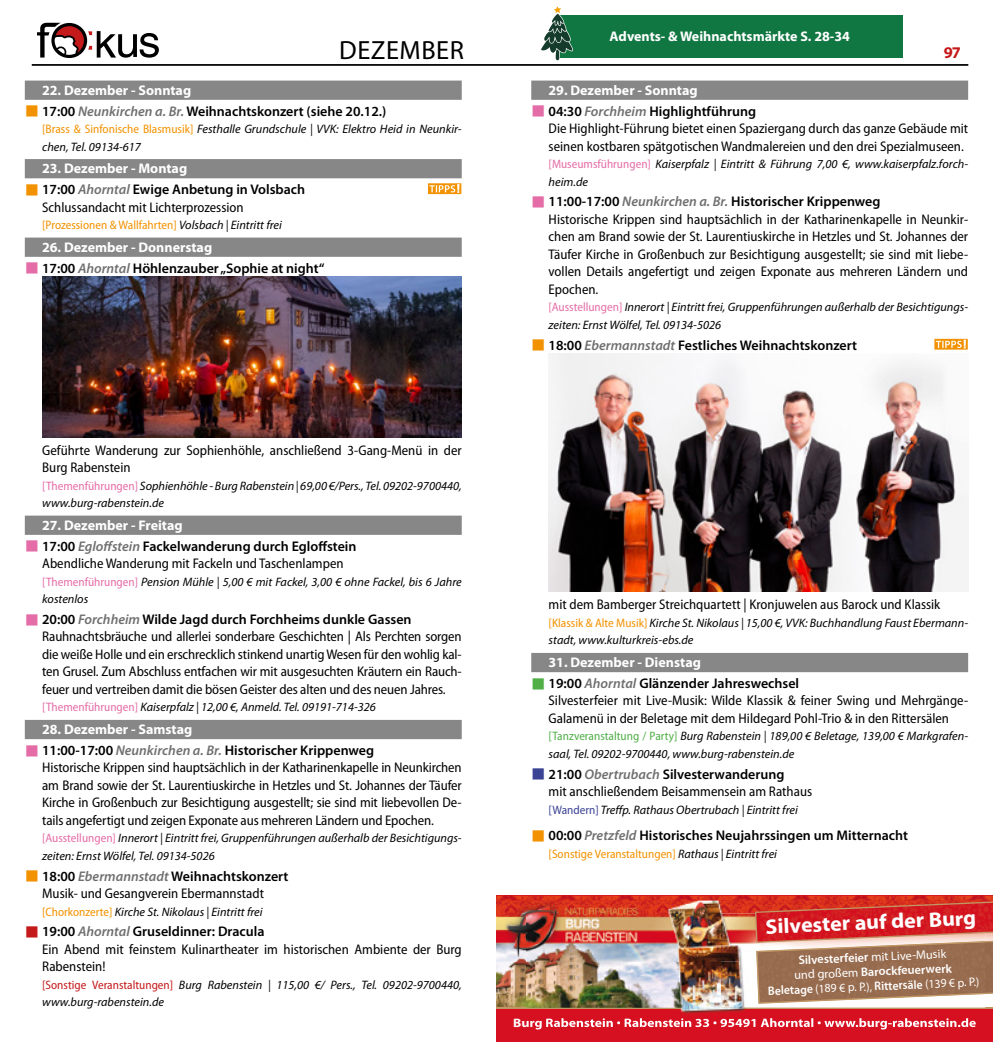
<style>
.page{position:relative;width:993px;height:1042px;background:#fff}
.page>*{position:absolute;margin:0;border:0;box-sizing:border-box;transform-origin:0 0}
.t1{font:26.43px "Myriad Pro";letter-spacing:.02em;color:#000}
.t2{font:700 21px "Myriad Pro";color:#fff;scale:1.05 1}
.t3{font:700 16.45px "Myriad Pro";color:#c51a1b}
.t4{font:semi-condensed 14px/17.5px "Myriad Pro";color:#000}
.t5{font:600 14px "Myriad Pro";color:#000}
.t6{font:700 14px "Myriad Pro";color:#fff}
.t7{font:italic 12.25px/17.5px "Myriad Pro";color:#000}
.t8{font:semi-condensed 12.25px "Myriad Pro";color:#f39200}
.t9{font:600 12.25px/14.5px "Myriad Pro";color:#fff;text-align:center}
.s1{color:#f39200}
.s2{font-style:italic;color:#706f6f}
.s3{font-style:normal;font-stretch:semi-condensed;color:#f39200}
.s4{font-weight:600;font-stretch:normal}
.s5{font-weight:600;font-style:italic;font-stretch:normal;color:#706f6f}
.s6{font-style:italic;font-stretch:normal;color:#000}
.s7{color:#e56da7}
.s8{font-style:normal;font-stretch:semi-condensed;color:#e56da7}
.s9{color:#c51a1b}
.s10{font-style:normal;font-stretch:semi-condensed;color:#c51a1b}
.s11{color:#50af47}
.s12{font-style:normal;font-stretch:semi-condensed;color:#50af47}
.s13{color:#3b4395}
.s14{font-style:normal;font-stretch:semi-condensed;color:#3b4395}
.s15{font-weight:400}
</style>
<div class="page">
<hr style="left:32px;top:64px;width:935px;height:2px;background:#000">
<svg style="left:37px;top:23px;width:122px;height:35px"></svg>
<div style="left:51px;top:23px;width:36px;height:35px;border:3px solid #000;border-radius:50%"></div>
<div style="left:25px;top:81px;width:436px;height:19px;background:#878787"></div>
<div style="left:25px;top:159px;width:436px;height:19px;background:#878787"></div>
<div style="left:25px;top:238px;width:436px;height:19px;background:#878787"></div>
<div style="left:25px;top:515px;width:436px;height:20px;background:#878787"></div>
<div style="left:25px;top:720px;width:436px;height:19px;background:#878787"></div>
<img style="left:42px;top:277px;width:419px;height:160px">
<svg style="left:428px;top:183px;width:33px;height:11px"></svg>
<div style="left:531px;top:81px;width:436px;height:19px;background:#878787"></div>
<div style="left:531px;top:653px;width:436px;height:19px;background:#878787"></div>
<img style="left:548px;top:354px;width:419px;height:238px">
<svg style="left:934px;top:339px;width:33px;height:11px"></svg>
<div style="left:556px;top:15px;width:346px;height:43px;background:#117742"></div>
<svg style="left:541px;top:6px;width:32px;height:55px"></svg>
<img style="left:496px;top:917px;width:30px;height:91px">
<img style="left:497px;top:895px;width:495px;height:5px">
<div style="left:496px;top:1008px;width:496px;height:34px;background:#d61020"></div>
<hr style="left:496px;top:1008px;width:496px;height:1px;background:#c09665">
<img style="left:496px;top:917px;width:1px;height:44px">
<svg style="left:496px;top:895px;width:1px;height:35px"></svg>
<img style="left:496px;top:900px;width:30px;height:17px">
<img style="left:526px;top:961px;width:458px;height:69px">
<img style="left:526px;top:1018px;width:87px;height:11px">
<img style="left:620px;top:1018px;width:89px;height:9px">
<img style="left:717px;top:1018px;width:96px;height:9px">
<img style="left:821px;top:1018px;width:154px;height:11px">
<img style="left:526px;top:1008px;width:458px;height:1px">
<img style="left:526px;top:917px;width:194px;height:44px">
<img style="left:526px;top:900px;width:228px;height:17px">
<img style="left:720px;top:913px;width:34px;height:48px">
<svg style="left:754px;top:899px;width:238px;height:105px;background:#bb6454"></svg>
<p class="t6" style="left:609px;top:29px;width:242px">Advents- &amp; Weihnachtsmärkte S. 28-34</p>
<h1 class="t1" style="left:339px;top:34px;width:126px">DEZEMBER</h1>
<p class="t3" style="left:943px;top:44px;width:19px">97</p>
<p class="t6" style="left:42px;top:82px;width:151px">22. Dezember - Sonntag</p>
<p class="t5" style="left:25px;top:103px;width:363px"><span class="s1">■</span> 17:00 <span class="s2">Neunkirchen a. Br.</span> Weihnachtskonzert (siehe 20.12.)</p>
<p class="t7" style="left:42px;top:120px;width:421px"><span class="s3">[Brass &amp; Sinfonische Blasmusik]</span> Festhalle Grundschule | VVK: Elektro Heid in Neunkir&shy;chen, Tel. 09134-617</p>
<p class="t6" style="left:42px;top:161px;width:147px">23. Dezember - Montag</p>
<p class="t4" style="left:42px;top:181px;width:264px;text-indent:-17px"><span class="s1">■</span> <span class="s4">17:00</span> <span class="s5">Ahorntal</span> <span class="s4">Ewige Anbetung in Volsbach<br></span>Schlussandacht mit Lichterprozession</p>
<p class="t8" style="left:42px;top:218px;width:241px">[Prozessionen &amp; Wallfahrten] <span class="s6">Volsbach | Eintritt frei</span></p>
<p class="t6" style="left:42px;top:239px;width:172px">26. Dezember - Donnerstag</p>
<p class="t5" style="left:25px;top:260px;width:301px"><span class="s7">■</span> 17:00 <span class="s2">Ahorntal</span> Höhlenzauber „Sophie at night“</p>
<p class="t4" style="left:42px;top:441px;width:421px">Geführte Wanderung zur Sophienhöhle, anschließend 3-Gang-Menü in der<br>Burg Rabenstein</p>
<p class="t7" style="left:42px;top:476px;width:421px"><span class="s8">[Themenführungen]</span> Sophienhöhle - Burg Rabenstein | 69,00 €/Pers., Tel. 09202-9700440, www.burg-rabenstein.de</p>
<p class="t6" style="left:42px;top:517px;width:142px">27. Dezember - Freitag</p>
<p class="t4" style="left:25px;top:537px;width:333px;text-align:center"><span class="s7">■</span> <span class="s4">17:00</span> <span class="s5">Egloffstein</span> <span class="s4">Fackelwanderung durch Egloffstein<br></span>Abendliche Wanderung mit Fackeln und Taschenlampen</p>
<p class="t7" style="left:42px;top:572px;width:421px"><span class="s8">[Themenführungen]</span> Pension Mühle | 5,00 € mit Fackel, 3,00 € ohne Fackel, bis 6 Jahre kostenlos</p>
<p class="t4" style="left:42px;top:611px;width:421px;text-indent:-17px"><span class="s7">■</span> <span class="s4">20:00</span> <span class="s5">Forchheim</span> <span class="s4">Wilde Jagd durch Forchheims dunkle Gassen </span>Rauhnachtsbräuche und allerlei sonderbare Geschichten | Als Perchten sorgen die weiße Holle und ein erschrecklich stinkend unartig Wesen für den wohlig kal&shy;ten Grusel. Zum Abschluss entfachen wir mit ausgesuchten Kräutern ein Rauch&shy;feuer und vertreiben damit die bösen Geister des alten und des neuen Jahres.</p>
<p class="t7" style="left:42px;top:698px;width:335px"><span class="s8">[Themenführungen]</span> Kaiserpfalz | 12,00 €, Anmeld. Tel. 09191-714-326</p>
<p class="t6" style="left:42px;top:721px;width:152px">28. Dezember - Samstag</p>
<p class="t4" style="left:42px;top:742px;width:421px;text-indent:-17px"><span class="s7">■</span> <span class="s4">11:00-17:00</span> <span class="s5">Neunkirchen a. Br.</span> <span class="s4">Historischer Krippenweg<br></span>Historische Krippen sind hauptsächlich in der Katharinenkapelle in Neunkirchen am Brand sowie der St. Laurentiuskirche in Hetzles und St. Johannes der Täufer Kirche in Großenbuch zur Besichtigung ausgestellt; sie sind mit liebevollen De&shy;tails angefertigt und zeigen Exponate aus mehreren Ländern und Epochen.</p>
<p class="t7" style="left:42px;top:829px;width:421px"><span class="s8">[Ausstellungen]</span> Innerort | Eintritt frei, Gruppenführungen außerhalb der Besichtigungs&shy;zeiten: Ernst Wölfel, Tel. 09134-5026</p>
<p class="t4" style="left:25px;top:867px;width:265px;text-align:center"><span class="s1">■</span> <span class="s4">18:00</span> <span class="s5">Ebermannstadt</span> <span class="s4">Weihnachtskonzert<br></span>Musik- und Gesangverein Ebermannstadt</p>
<p class="t7" style="left:42px;top:902px;width:222px"><span class="s3">[Chorkonzerte]</span> Kirche St. Nikolaus | Eintritt frei</p>
<p class="t4" style="left:42px;top:923px;width:421px;text-indent:-17px"><span class="s9">■</span> <span class="s4">19:00</span> <span class="s5">Ahorntal</span> <span class="s4">Gruseldinner: Dracula<br></span>Ein Abend mit feinstem Kulinartheater im historischen Ambiente der Burg<br>Rabenstein!</p>
<p class="t7" style="left:42px;top:976px;width:421px"><span class="s10">[Sonstige Veranstaltungen]</span> Burg Rabenstein | 115,00 €/ Pers., Tel. 09202-9700440, www.burg-rabenstein.de</p>
<p class="t6" style="left:548px;top:82px;width:151px">29. Dezember - Sonntag</p>
<p class="t4" style="left:548px;top:102px;width:421px;text-indent:-17px"><span class="s7">■</span> <span class="s4">04:30</span> <span class="s5">Forchheim</span> <span class="s4">Highlightführung<br></span>Die Highlight-Führung bietet einen Spaziergang durch das ganze Gebäude mit seinen kostbaren spätgotischen Wandmalereien und den drei Spezialmuseen.</p>
<p class="t7" style="left:548px;top:155px;width:421px"><span class="s8">[Museumsführungen]</span> Kaiserpfalz | Eintritt &amp; Führung 7,00 €, www.kaiserpfalz.forch&shy;heim.de</p>
<p class="t4" style="left:548px;top:193px;width:421px;text-indent:-17px"><span class="s7">■</span> <span class="s4">11:00-17:00</span> <span class="s5">Neunkirchen a. Br.</span> <span class="s4">Historischer Krippenweg<br></span>Historische Krippen sind hauptsächlich in der Katharinenkapelle in Neunkir&shy;chen am Brand sowie der St. Laurentiuskirche in Hetzles und St. Johannes der Täufer Kirche in Großenbuch zur Besichtigung ausgestellt; sie sind mit liebe&shy;vollen Details angefertigt und zeigen Exponate aus mehreren Ländern und Epochen.</p>
<p class="t7" style="left:548px;top:298px;width:421px"><span class="s8">[Ausstellungen]</span> Innerort | Eintritt frei, Gruppenführungen außerhalb der Besichtigungs&shy;zeiten: Ernst Wölfel, Tel. 09134-5026</p>
<p class="t5" style="left:531px;top:337px;width:327px"><span class="s1">■</span> 18:00 <span class="s2">Ebermannstadt</span> Festliches Weihnachtskonzert</p>
<p class="t4" style="left:548px;top:596px;width:393px">mit dem Bamberger Streichquartett | Kronjuwelen aus Barock und Klassik</p>
<p class="t7" style="left:548px;top:614px;width:421px"><span class="s3">[Klassik &amp; Alte Musik]</span> Kirche St. Nikolaus | 15,00 €, VVK: Buchhandlung Faust Ebermann&shy;stadt, www.kulturkreis-ebs.de</p>
<p class="t6" style="left:548px;top:654px;width:154px">31. Dezember - Dienstag</p>
<p class="t4" style="left:548px;top:675px;width:421px;text-indent:-17px"><span class="s11">■</span> <span class="s4">19:00</span> <span class="s5">Ahorntal</span> <span class="s4">Glänzender Jahreswechsel<br></span>Silvesterfeier mit Live-Musik: Wilde Klassik &amp; feiner Swing und Mehrgänge-<br>Galamenü in der Beletage mit dem Hildegard Pohl-Trio &amp; in den Rittersälen</p>
<p class="t7" style="left:548px;top:727px;width:421px"><span class="s12">[Tanzveranstaltung / Party]</span> Burg Rabenstein | 189,00 € Beletage, 139,00 € Markgrafen&shy;saal, Tel. 09202-9700440, www.burg-rabenstein.de</p>
<p class="t4" style="left:548px;top:765px;width:265px;text-indent:-17px"><span class="s13">■</span> <span class="s4">21:00</span> <span class="s5">Obertrubach</span> <span class="s4">Silvesterwanderung<br></span>mit anschließendem Beisammensein am Rathaus</p>
<p class="t7" style="left:548px;top:800px;width:251px"><span class="s14">[Wandern]</span> Treffp. Rathaus Obertrubach | Eintritt frei</p>
<p class="t5" style="left:531px;top:828px;width:378px"><span class="s1">■</span> 00:00 <span class="s2">Pretzfeld</span> Historisches Neujahrssingen um Mitternacht</p>
<p class="t8" style="left:548px;top:847px;width:230px">[Sonstige Veranstaltungen] <span class="s6">Rathaus | Eintritt frei</span></p>
<h2 class="t2" style="left:765px;top:914px;width:202px;rotate:-2deg">Silvester auf der Burg</h2>
<p class="t9" style="left:766px;top:954px;width:213px;rotate:-2deg">Silvesterfeier <span class="s15">mit Live-Musik<br>und großem</span> Barockfeuerwerk<br>Beletage <span class="s15">(189 € p. P.),</span> Rittersäle <span class="s15">(139 € p. P.)</span></p>
</div>
